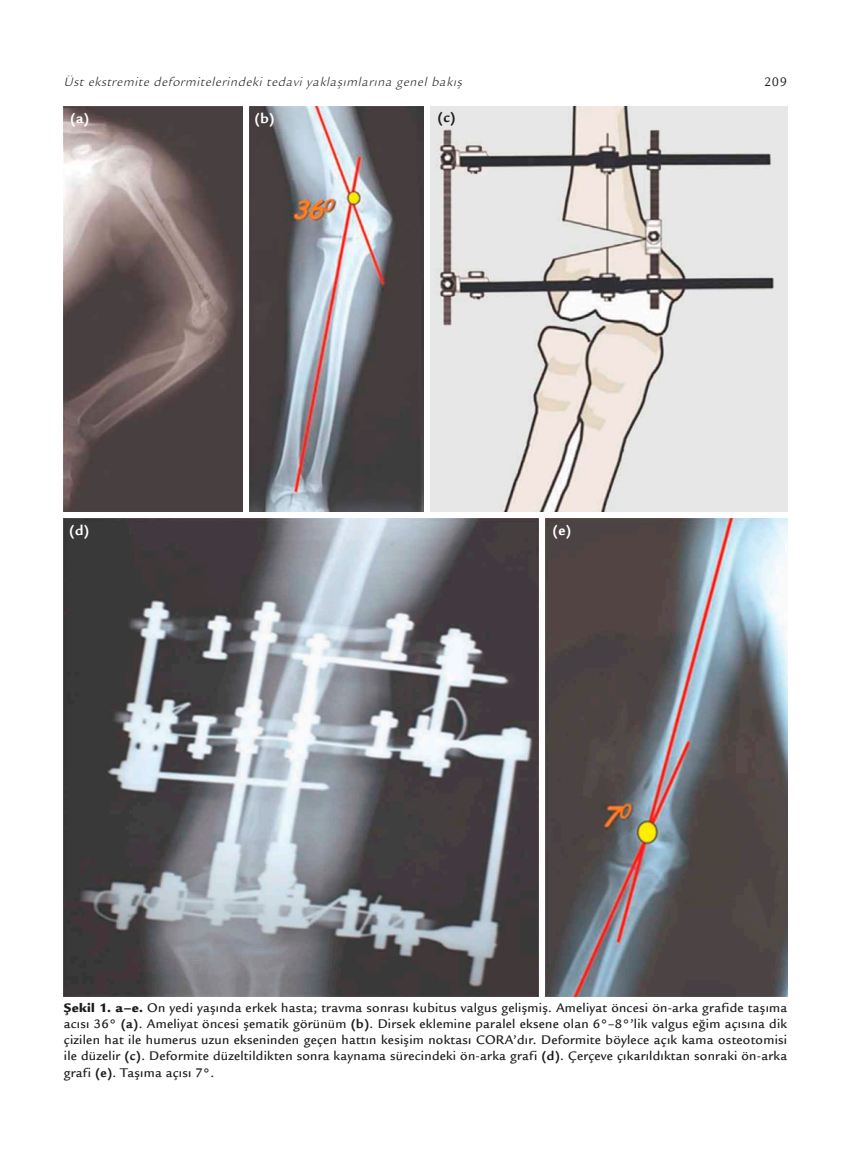
<style>
.page{position:relative;width:851px;height:1149px;background:#fff}
.page>*{position:absolute;margin:0;border:0;box-sizing:border-box;transform-origin:0 0}
.t1{font:700 15px "Legacy Sans Std";color:#fff}
.t2{font:700 15px "Legacy Sans Std";color:#1d1d1b}
.t3{font:500 13.5px/16.2px "Legacy Sans Std";letter-spacing:.02em;color:#1d1d1b;text-align:justify}
.t4{font:italic 13.5px "ITC Legacy Sans Std";letter-spacing:.05em;color:#1d1d1b}
.t5{font:13.5px "Legacy Sans Std";color:#1d1d1b}
.s1{font-weight:900}
.s2{font-weight:700}
</style>
<div class="page">
<img style="left:64px;top:106px;width:178px;height:405px">
<img style="left:64px;top:518px;width:475px;height:477px">
<img style="left:249px;top:106px;width:174px;height:405px">
<img style="left:545px;top:518px;width:242px;height:477px">
<img style="left:430px;top:106px;width:357px;height:405px">
<p class="t4" style="left:64px;top:74px;width:399px">Üst ekstremite deformitelerindeki tedavi yaklaşımlarına genel bakış</p>
<p class="t5" style="left:764px;top:74px;width:25px">209</p>
<p class="t1" style="left:70px;top:109px;width:21px">(a)</p>
<p class="t1" style="left:69px;top:521px;width:22px">(d)</p>
<p class="t1" style="left:254px;top:109px;width:22px">(b)</p>
<p class="t2" style="left:437px;top:108px;width:20px">(c)</p>
<p class="t1" style="left:552px;top:521px;width:20px">(e)</p>
<p class="t3" style="left:64px;top:999px;width:724px"><span class="s1">Şekil 1. a–e.</span> On yedi yaşında erkek hasta; travma sonrası kubitus valgus gelişmiş. Ameliyat öncesi ön-arka grafide taşıma acısı 36° <span class="s2">(a)</span>. Ameliyat öncesi şematik görünüm <span class="s2">(b)</span>. Dirsek eklemine paralel eksene olan 6°–8°’lik valgus eğim açısına dik çizilen hat ile humerus uzun ekseninden geçen hattın kesişim noktası CORA’dır. Deformite böylece açık kama osteotomisi ile düzelir <span class="s2">(c)</span>. Deformite düzeltildikten sonra kaynama sürecindeki ön-arka grafi <span class="s2">(d)</span>. Çerçeve çıkarıldıktan sonraki ön-arka grafi <span class="s2">(e)</span>. Taşıma açısı 7°.</p>
</div>
